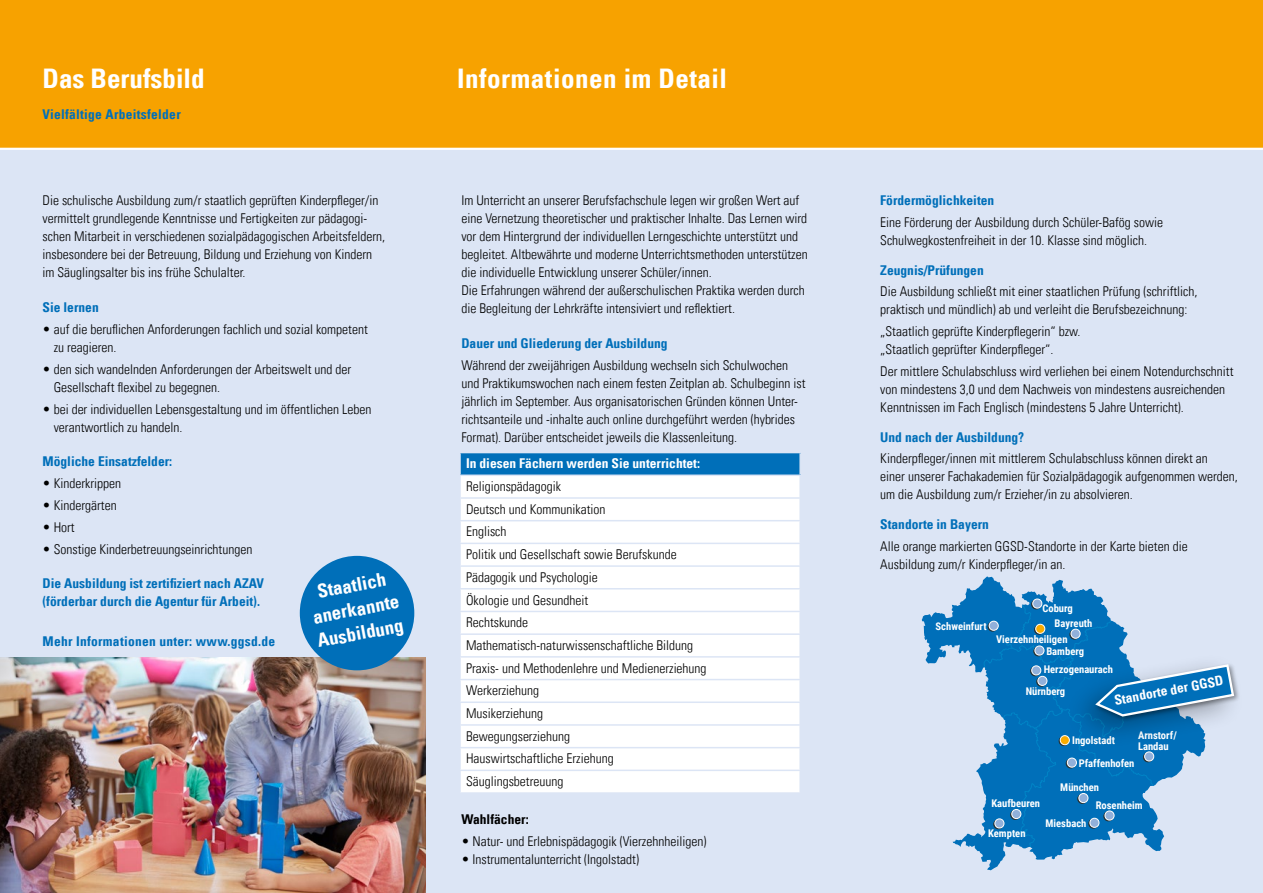
<style>
.page{position:relative;width:1263px;height:893px;background:#fff}
.page>*{position:absolute;margin:0;border:0;box-sizing:border-box;transform-origin:0 0}
.t1{font:27px "Univers Com 67 Bold Cond";letter-spacing:.02em;color:#fff}
.t2{font:27px "Univers Com 67 Bold Cond";color:#fff}
.t3{font:18.9px/24.2px "Univers Com 67 Bold Cond";color:#fff;text-align:center}
.t4{font:13.65px "Univers Com 67 Bold Cond";color:#fff}
.t5{font:13.5px/18px "Univers Com 47 Light Cond";color:#000}
.t6{font:13.5px/18px "Univers Com 67 Bold Cond";color:#006fb9}
.t7{font:13.5px "Univers Com 67 Bold Cond";letter-spacing:.02em;color:#006fb9}
.t8{font:13.5px "Univers Com 67 Bold Cond";color:#fff}
.t9{font:13.5px "Univers Com 67 Bold Cond";color:#000}
.t10{font:700 10.65px/10.4px "Roboto Condensed";color:#fff}
</style>
<div class="page">
<div style="left:0;top:0;width:1263px;height:149px;background:#f7a200"></div>
<div style="left:0;top:149px;width:1263px;height:744px;background:#dce5f5"></div>
<hr style="left:0;top:148px;width:1263px;height:2px;background:#fff">
<div style="left:460px;top:453px;width:340px;height:22px;background:#006fb9"></div>
<div style="left:461px;top:476px;width:338px;height:316px;background:#fff"></div>
<hr style="left:459px;top:497px;width:342px;height:2px;background:#dce5f5">
<hr style="left:459px;top:520px;width:342px;height:1px;background:#dce5f5">
<hr style="left:459px;top:543px;width:342px;height:1px;background:#dce5f5">
<hr style="left:459px;top:565px;width:342px;height:2px;background:#dce5f5">
<hr style="left:459px;top:588px;width:342px;height:1px;background:#dce5f5">
<hr style="left:459px;top:611px;width:342px;height:1px;background:#dce5f5">
<hr style="left:459px;top:633px;width:342px;height:2px;background:#dce5f5">
<hr style="left:459px;top:656px;width:342px;height:2px;background:#dce5f5">
<hr style="left:459px;top:679px;width:342px;height:1px;background:#dce5f5">
<hr style="left:459px;top:701px;width:342px;height:2px;background:#dce5f5">
<hr style="left:459px;top:724px;width:342px;height:2px;background:#dce5f5">
<hr style="left:459px;top:747px;width:342px;height:1px;background:#dce5f5">
<hr style="left:459px;top:770px;width:342px;height:1px;background:#dce5f5">
<hr style="left:459px;top:453px;width:2px;height:22px;background:#dce5f5">
<hr style="left:799px;top:453px;width:2px;height:22px;background:#dce5f5">
<svg style="left:922px;top:577px;width:240px;height:293px"></svg>
<div style="left:1031px;top:599px;width:10px;height:10px;border:1px solid #273336;border-radius:50%"></div>
<div style="left:1033px;top:599px;width:9px;height:9px;background:#91b0da;border-radius:50%"></div>
<div style="left:1032px;top:599px;width:10px;height:9px;border:1px solid #fff;border-radius:50%"></div>
<div style="left:1063px;top:653px;width:182px;height:96px;background:#000;opacity:.3"></div>
<svg style="left:983px;top:605px;width:252px;height:243px"></svg>
<img style="left:0;top:658px;width:425px;height:235px">
<div style="left:300px;top:556px;width:114px;height:114px;background:#006fb9;border-radius:50%"></div>
<h1 class="t2" style="left:43px;top:61px;width:163px">Das Berufsbild</h1>
<h1 class="t1" style="left:457px;top:61px;width:271px">Informationen im Detail</h1>
<p class="t7" style="left:43px;top:106px;width:140px">Vielfältige Arbeitsfelder</p>
<p class="t5" style="left:43px;top:192px;width:344px">Die schulische Ausbildung zum/r staatlich geprüften Kinderpfleger/in vermittelt grundlegende Kenntnisse und Fertigkeiten zur pädagogi&shy;schen Mitarbeit in verschiedenen sozialpädagogischen Arbeitsfeldern, insbesondere bei der Betreuung, Bildung und Erziehung von Kindern im Säuglingsalter bis ins frühe Schulalter.</p>
<p class="t6" style="left:43px;top:298px;width:58px">Sie lernen</p>
<p class="t5" style="left:54px;top:320px;width:316px;text-indent:-11px">• auf die beruflichen Anforderungen fachlich und sozial kompetent zu reagieren.</p>
<p class="t5" style="left:54px;top:360px;width:299px;text-indent:-11px">• den sich wandelnden Anforderungen der Arbeitswelt und der<br>Gesellschaft flexibel zu begegnen.</p>
<p class="t5" style="left:54px;top:400px;width:319px;text-indent:-11px">• bei der individuellen Lebensgestaltung und im öffentlichen Leben verantwortlich zu handeln.</p>
<p class="t6" style="left:43px;top:452px;width:131px">Mögliche Einsatzfelder:</p>
<p class="t5" style="left:43px;top:474px;width:80px">• Kinderkrippen</p>
<p class="t5" style="left:43px;top:496px;width:76px">• Kindergärten</p>
<p class="t5" style="left:43px;top:518px;width:34px">• Hort</p>
<p class="t5" style="left:43px;top:540px;width:211px">• Sonstige Kinderbetreuungseinrichtungen</p>
<p class="t6" style="left:43px;top:574px;width:223px">Die Ausbildung ist zertifiziert nach AZAV (förderbar durch die Agentur für Arbeit).</p>
<p class="t7" style="left:43px;top:632px;width:234px">Mehr Informationen unter: www.ggsd.de</p>
<h2 class="t3" style="left:306px;top:582px;width:89px;rotate:-11deg">Staatlich anerkannte<br>Ausbildung</h2>
<p class="t5" style="left:461px;top:192px;width:348px">Im Unterricht an unserer Berufsfachschule legen wir großen Wert auf eine Vernetzung theoretischer und praktischer Inhalte. Das Lernen wird vor dem Hintergrund der individuellen Lerngeschichte unterstützt und begleitet. Altbewährte und moderne Unterrichtsmethoden unterstützen die individuelle Entwicklung unserer Schüler/innen.<br>Die Erfahrungen während der außerschulischen Praktika werden durch die Begleitung der Lehrkräfte intensiviert und reflektiert.</p>
<p class="t6" style="left:461px;top:334px;width:208px">Dauer und Gliederung der Ausbildung</p>
<p class="t5" style="left:461px;top:356px;width:346px">Während der zweijährigen Ausbildung wechseln sich Schulwochen und Praktikumswochen nach einem festen Zeitplan ab. Schulbeginn ist jährlich im September. Aus organisatorischen Gründen können Unter&shy;richtsanteile und -inhalte auch online durchgeführt werden (hybrides Format). Darüber entscheidet jeweils die Klassenleitung.</p>
<p class="t8" style="left:466px;top:455px;width:235px">In diesen Fächern werden Sie unterrichtet:</p>
<p class="t5" style="left:466px;top:475px;width:242px;line-height:22.6px">Religionspädagogik<br>Deutsch und Kommunikation<br>Englisch<br>Politik und Gesellschaft sowie Berufskunde<br>Pädagogik und Psychologie<br>Ökologie und Gesundheit<br>Rechtskunde<br>Mathematisch-naturwissenschaftliche Bildung<br>Praxis- und Methodenlehre und Medienerziehung<br>Werkerziehung<br>Musikerziehung<br>Bewegungserziehung<br>Hauswirtschaftliche Erziehung<br>Säuglingsbetreuung</p>
<p class="t9" style="left:461px;top:811px;width:69px">Wahlfächer:</p>
<p class="t5" style="left:461px;top:832px;width:246px">• Natur- und Erlebnispädagogik (Vierzehnheiligen)</p>
<p class="t5" style="left:461px;top:850px;width:179px">• Instrumentalunterricht (Ingolstadt)</p>
<p class="t6" style="left:880px;top:191px;width:116px">Fördermöglichkeiten</p>
<p class="t5" style="left:880px;top:213px;width:284px">Eine Förderung der Ausbildung durch Schüler-Bafög sowie<br>Schulwegkostenfreiheit in der 10. Klasse sind möglich.</p>
<p class="t6" style="left:880px;top:261px;width:105px">Zeugnis/Prüfungen</p>
<p class="t5" style="left:880px;top:282px;width:319px">Die Ausbildung schließt mit einer staatlichen Prüfung (schriftlich, praktisch und mündlich) ab und verleiht die Berufsbezeichnung:</p>
<p class="t5" style="left:880px;top:322px;width:202px">„Staatlich geprüfte Kinderpflegerin“ bzw. „Staatlich geprüfter Kinderpfleger“.</p>
<p class="t5" style="left:880px;top:362px;width:355px">Der mittlere Schulabschluss wird verliehen bei einem Notendurchschnitt von mindestens 3,0 und dem Nachweis von mindestens ausreichenden<br>Kenntnissen im Fach Englisch (mindestens 5 Jahre Unterricht).</p>
<p class="t6" style="left:880px;top:428px;width:145px">Und nach der Ausbildung?</p>
<p class="t5" style="left:880px;top:449px;width:359px">Kinderpfleger/innen mit mittlerem Schulabschluss können direkt an<br>einer unserer Fachakademien für Sozialpädagogik aufgenommen werden, um die Ausbildung zum/r Erzieher/in zu absolvieren.</p>
<p class="t6" style="left:880px;top:515px;width:110px">Standorte in Bayern</p>
<p class="t5" style="left:880px;top:537px;width:309px">Alle orange markierten GGSD-Standorte in der Karte bieten die<br>Ausbildung zum/r Kinderpfleger/in an.</p>
<p class="t10" style="left:935px;top:620px;width:53px">Schweinfurt</p>
<p class="t10" style="left:1042px;top:602px;width:32px">Coburg</p>
<p class="t10" style="left:1055px;top:618px;width:39px">Bayreuth</p>
<p class="t10" style="left:1046px;top:645px;width:39px">Bamberg</p>
<p class="t10" style="left:1026px;top:685px;width:41px">Nürnberg</p>
<p class="t10" style="left:996px;top:634px;width:73px">Vierzehnheiligen</p>
<p class="t10" style="left:1044px;top:664px;width:71px">Herzogenaurach</p>
<p class="t4" style="left:1113px;top:691px;width:112px;rotate:-10deg">Standorte der GGSD</p>
<p class="t10" style="left:1072px;top:734px;width:44px">Ingolstadt</p>
<p class="t10" style="left:1138px;top:730px;width:40px">Arnstorf/<br>Landau</p>
<p class="t10" style="left:1079px;top:758px;width:57px">Pfaffenhofen</p>
<p class="t10" style="left:1060px;top:781px;width:40px">München</p>
<p class="t10" style="left:991px;top:797px;width:50px">Kaufbeuren</p>
<p class="t10" style="left:988px;top:827px;width:39px">Kempten</p>
<p class="t10" style="left:1045px;top:818px;width:42px">Miesbach</p>
<p class="t10" style="left:1096px;top:800px;width:49px">Rosenheim</p>
</div>
